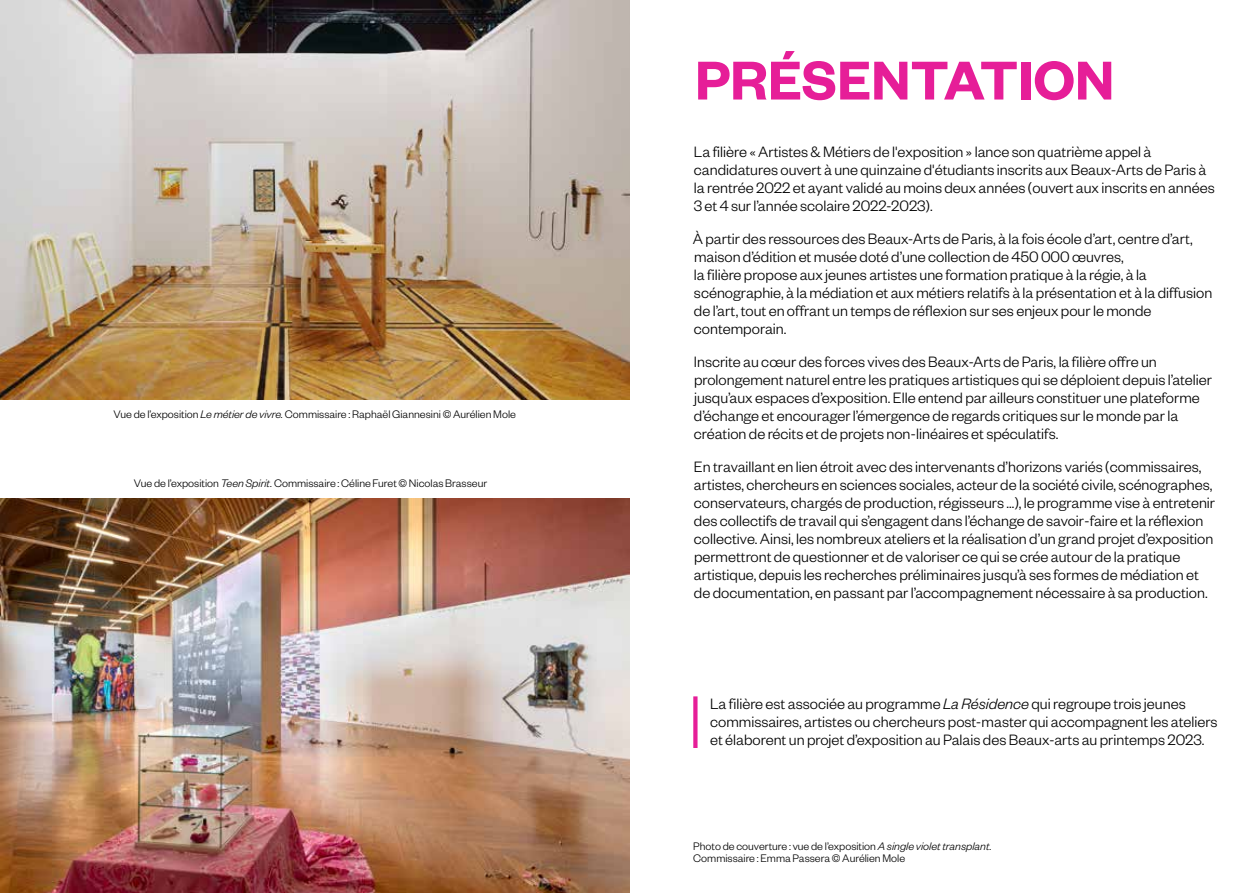
<style>
.page{position:relative;width:1259px;height:893px;background:#fff}
.page>*{position:absolute;margin:0;border:0;box-sizing:border-box;transform-origin:0 0}
.t1{font:600 60px "Founders Grotesk";color:#e61e98}
.t2{font:300 16.5px/18px "Founders Grotesk";color:#000}
.t3{font:300 12px/12px "Founders Grotesk";color:#000}
.s1{font-style:italic}
</style>
<div class="page">
<img style="left:0;top:499px;width:629px;height:394px">
<svg style="left:693px;top:696px;width:4px;height:52px"></svg>
<img style="left:0;top:1px;width:629px;height:399px">
<p class="t3" style="left:113px;top:407px;width:404px">Vue de l’exposition <span class="s1">Le métier de vivre.</span> Commissaire : Raphaël Giannesini © Aurélien Mole</p>
<p class="t3" style="left:134px;top:476px;width:355px">Vue de l’exposition <span class="s1">Teen Spirit.</span> Commissaire : Céline Furet © Nicolas Brasseur</p>
<h1 class="t1" style="left:695px;top:42px;width:421px">PRÉSENTATION</h1>
<p class="t2" style="left:694px;top:141px;width:522px">La filière « Artistes &amp; Métiers de l'exposition » lance son quatrième appel à candidatures ouvert à une quinzaine d'étudiants inscrits aux Beaux-Arts de Paris à la rentrée 2022 et ayant validé au moins deux années (ouvert aux inscrits en années 3 et 4 sur l’année scolaire 2022-2023).</p>
<p class="t2" style="left:693px;top:228px;width:521px">À partir des ressources des Beaux-Arts de Paris, à la fois école d’art, centre d’art, maison d’édition et musée doté d’une collection de 450 000 œuvres,<br>la filière propose aux jeunes artistes une formation pratique à la régie, à la scénographie, à la médiation et aux métiers relatifs à la présentation et à la diffusion de l’art, tout en offrant un temps de réflexion sur ses enjeux pour le monde contemporain.</p>
<p class="t2" style="left:694px;top:351px;width:519px">Inscrite au cœur des forces vives des Beaux-Arts de Paris, la filière offre un prolongement naturel entre les pratiques artistiques qui se déploient depuis l’atelier jusqu’aux espaces d’exposition. Elle entend par ailleurs constituer une plateforme d’échange et encourager l’émergence de regards critiques sur le monde par la création de récits et de projets non-linéaires et spéculatifs.</p>
<p class="t2" style="left:694px;top:456px;width:523px">En travaillant en lien étroit avec des intervenants d’horizons variés (commissaires, artistes, chercheurs en sciences sociales, acteur de la société civile, scénographes, conservateurs, chargés de production, régisseurs …), le programme vise à entretenir des collectifs de travail qui s’engagent dans l’échange de savoir-faire et la réflexion collective. Ainsi, les nombreux ateliers et la réalisation d’un grand projet d’exposition permettront de questionner et de valoriser ce qui se crée autour de la pratique artistique, depuis les recherches préliminaires jusqu’à ses formes de médiation et de documentation, en passant par l’accompagnement nécessaire à sa production.</p>
<p class="t2" style="left:710px;top:693px;width:509px">La filière est associée au programme <span class="s1">La Résidence</span> qui regroupe trois jeunes commissaires, artistes ou chercheurs post-master qui accompagnent les ateliers et élaborent un projet d’exposition au Palais des Beaux-arts au printemps 2023.</p>
<p class="t3" style="left:693px;top:839px;width:300px">Photo de couverture : vue de l’exposition <span class="s1">A single violet transplant.<br></span>Commissaire : Emma Passera © Aurélien Mole</p>
</div>
